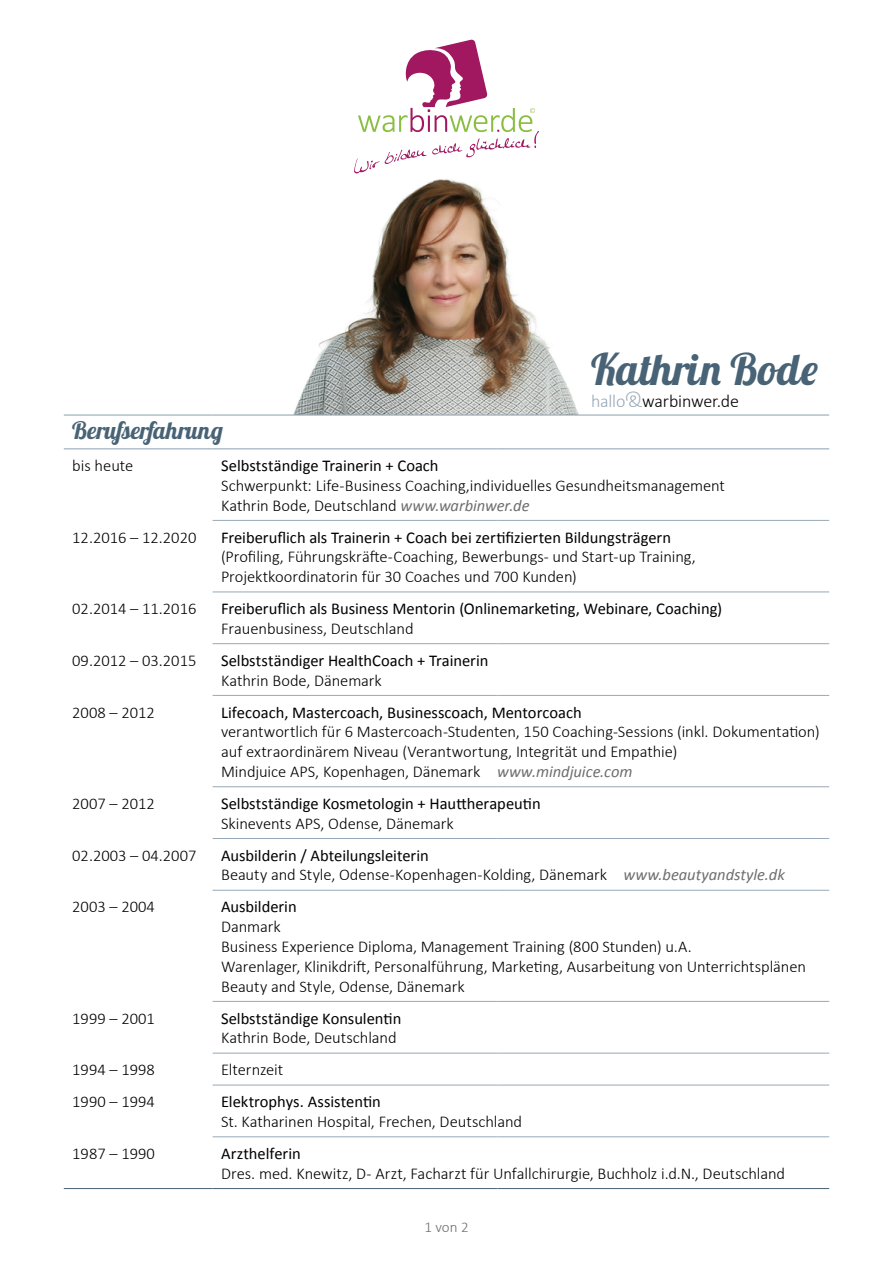
<style>
.page{position:relative;width:893px;height:1263px;background:#fff}
.page>*{position:absolute;margin:0;border:0;box-sizing:border-box;transform-origin:0 0}
.t1{font:43.5px "Lobster 1.4";letter-spacing:.005em;color:#486375}
.t2{font:24px "Lobster 1.4";color:#486375}
.t3{font:300 18px "Calibri";letter-spacing:-.01em;color:#000}
.t4{font:300 16.5px/19.8px "Calibri";letter-spacing:-.005em;color:#000}
.t5{font:16.5px "Calibri";color:#000}
.t6{font:300 15px "Calibri";color:#6e6e6e}
.s1{color:#97a9b8}
.s2{font-weight:400;font-style:italic;color:#6e6e6e}
.s3{font-weight:400}
</style>
<div class="page">
<img style="left:293px;top:173px;width:286px;height:241px">
<hr style="left:64px;top:414px;width:149px;height:2px;background:#97a9b8">
<hr style="left:213px;top:414px;width:284px;height:2px;background:#97a9b8">
<hr style="left:497px;top:414px;width:332px;height:2px;background:#97a9b8">
<hr style="left:64px;top:448px;width:149px;height:1px;background:#97a9b8">
<hr style="left:213px;top:448px;width:284px;height:1px;background:#97a9b8">
<hr style="left:497px;top:448px;width:332px;height:1px;background:#97a9b8">
<hr style="left:213px;top:520px;width:284px;height:1px;background:#97a9b8">
<hr style="left:497px;top:520px;width:332px;height:1px;background:#97a9b8">
<hr style="left:213px;top:592px;width:284px;height:1px;background:#97a9b8">
<hr style="left:497px;top:592px;width:332px;height:1px;background:#97a9b8">
<hr style="left:213px;top:643px;width:284px;height:1px;background:#97a9b8">
<hr style="left:497px;top:643px;width:332px;height:1px;background:#97a9b8">
<hr style="left:213px;top:695px;width:284px;height:1px;background:#97a9b8">
<hr style="left:497px;top:695px;width:332px;height:1px;background:#97a9b8">
<hr style="left:213px;top:786px;width:284px;height:1px;background:#97a9b8">
<hr style="left:497px;top:786px;width:332px;height:1px;background:#97a9b8">
<hr style="left:213px;top:838px;width:284px;height:1px;background:#97a9b8">
<hr style="left:497px;top:838px;width:332px;height:1px;background:#97a9b8">
<hr style="left:213px;top:890px;width:284px;height:1px;background:#97a9b8">
<hr style="left:497px;top:890px;width:332px;height:1px;background:#97a9b8">
<hr style="left:213px;top:1001px;width:284px;height:1px;background:#97a9b8">
<hr style="left:497px;top:1001px;width:332px;height:1px;background:#97a9b8">
<hr style="left:213px;top:1085px;width:284px;height:1px;background:#97a9b8">
<hr style="left:497px;top:1085px;width:332px;height:1px;background:#97a9b8">
<hr style="left:64px;top:1188px;width:149px;height:1px;background:#486375">
<hr style="left:213px;top:1188px;width:284px;height:1px;background:#486375">
<hr style="left:497px;top:1188px;width:332px;height:1px;background:#486375">
<hr style="left:213px;top:1053px;width:284px;height:1px;background:#97a9b8">
<hr style="left:497px;top:1053px;width:332px;height:1px;background:#97a9b8">
<hr style="left:213px;top:1136px;width:284px;height:1px;background:#97a9b8">
<hr style="left:497px;top:1136px;width:332px;height:1px;background:#97a9b8">
<svg style="left:354px;top:40px;width:185px;height:133px"></svg>
<h1 class="t1" style="left:591px;top:341px;width:228px">Kathrin Bode</h1>
<p class="t3" style="left:591px;top:389px;width:150px"><span class="s1">hallo&amp;</span>warbinwer.de</p>
<h2 class="t2" style="left:72px;top:415px;width:152px">Berufserfahrung</h2>
<p class="t4" style="left:72px;top:455px;width:63px">bis heute</p>
<p class="t5" style="left:221px;top:455px;width:219px">Selbstständige Trainerin + Coach</p>
<p class="t4" style="left:221px;top:475px;width:505px">Schwerpunkt: Life-Business Coaching,individuelles Gesundheitsmanagement<br>Kathrin Bode, Deutschland <span class="s2">www.warbinwer.de</span></p>
<p class="t4" style="left:72px;top:526px;width:126px">12.2016 – 12.2020</p>
<p class="t5" style="left:221px;top:527px;width:451px">Freiberuflich als Trainerin + Coach bei zertifizierten Bildungsträgern</p>
<p class="t4" style="left:221px;top:546px;width:476px">(Profiling, Führungskräfte-Coaching, Bewerbungs- und Start-up Training,<br>Projektkoordinatorin für 30 Coaches und 700 Kunden)</p>
<p class="t4" style="left:72px;top:598px;width:126px">02.2014 – 11.2016</p>
<p class="t5" style="left:221px;top:598px;width:503px">Freiberuflich als Business Mentorin (Onlinemarketing, Webinare, Coaching)</p>
<p class="t4" style="left:221px;top:618px;width:194px">Frauenbusiness, Deutschland</p>
<p class="t4" style="left:72px;top:650px;width:126px">09.2012 – 03.2015</p>
<p class="t5" style="left:221px;top:650px;width:269px">Selbstständiger HealthCoach + Trainerin</p>
<p class="t4" style="left:221px;top:669px;width:162px">Kathrin Bode, Dänemark</p>
<p class="t4" style="left:72px;top:701px;width:84px">2008 – 2012</p>
<p class="t5" style="left:221px;top:702px;width:362px">Lifecoach, Mastercoach, Businesscoach, Mentorcoach</p>
<p class="t4" style="left:221px;top:721px;width:600px">verantwortlich für 6 Mastercoach-Studenten, 150 Coaching-Sessions (inkl. Dokumentation) auf extraordinärem Niveau (Verantwortung, Integrität und Empathie)<br>Mindjuice APS, Kopenhagen, Dänemark <span class="s2">www.mindjuice.com</span></p>
<p class="t4" style="left:72px;top:793px;width:84px">2007 – 2012</p>
<p class="t5" style="left:221px;top:793px;width:321px">Selbstständige Kosmetologin + Hauttherapeutin</p>
<p class="t4" style="left:221px;top:812px;width:234px">Skinevents APS, Odense, Dänemark</p>
<p class="t4" style="left:72px;top:844px;width:126px">02.2003 – 04.2007</p>
<p class="t4" style="left:221px;top:844px;width:565px"><span class="s3">Ausbilderin / Abteilungsleiterin<br></span>Beauty and Style, Odense-Kopenhagen-Kolding, Dänemark <span class="s2">www.beautyandstyle.dk</span></p>
<p class="t4" style="left:72px;top:896px;width:84px">2003 – 2004</p>
<p class="t5" style="left:221px;top:896px;width:77px">Ausbilderin</p>
<p class="t4" style="left:221px;top:916px;width:586px">Danmark<br>Business Experience Diploma, Management Training (800 Stunden) u.A.<br>Warenlager, Klinikdrift, Personalführung, Marketing, Ausarbeitung von Unterrichtsplänen Beauty and Style, Odense, Dänemark</p>
<p class="t4" style="left:72px;top:1007px;width:84px">1999 – 2001</p>
<p class="t5" style="left:221px;top:1007px;width:182px">Selbstständige Konsulentin</p>
<p class="t4" style="left:221px;top:1027px;width:177px">Kathrin Bode, Deutschland</p>
<p class="t4" style="left:72px;top:1059px;width:84px">1994 – 1998</p>
<p class="t4" style="left:221px;top:1059px;width:64px">Elternzeit</p>
<p class="t4" style="left:72px;top:1091px;width:84px">1990 – 1994</p>
<p class="t5" style="left:221px;top:1091px;width:161px">Elektrophys. Assistentin</p>
<p class="t4" style="left:221px;top:1111px;width:303px">St. Katharinen Hospital, Frechen, Deutschland</p>
<p class="t4" style="left:72px;top:1143px;width:84px">1987 – 1990</p>
<p class="t5" style="left:221px;top:1143px;width:81px">Arzthelferin</p>
<p class="t4" style="left:221px;top:1162px;width:566px">Dres. med. Knewitz, D- Arzt, Facharzt für Unfallchirurgie, Buchholz i.d.N., Deutschland</p>
<p class="t6" style="left:424px;top:1217px;width:46px">1 von 2</p>
</div>
